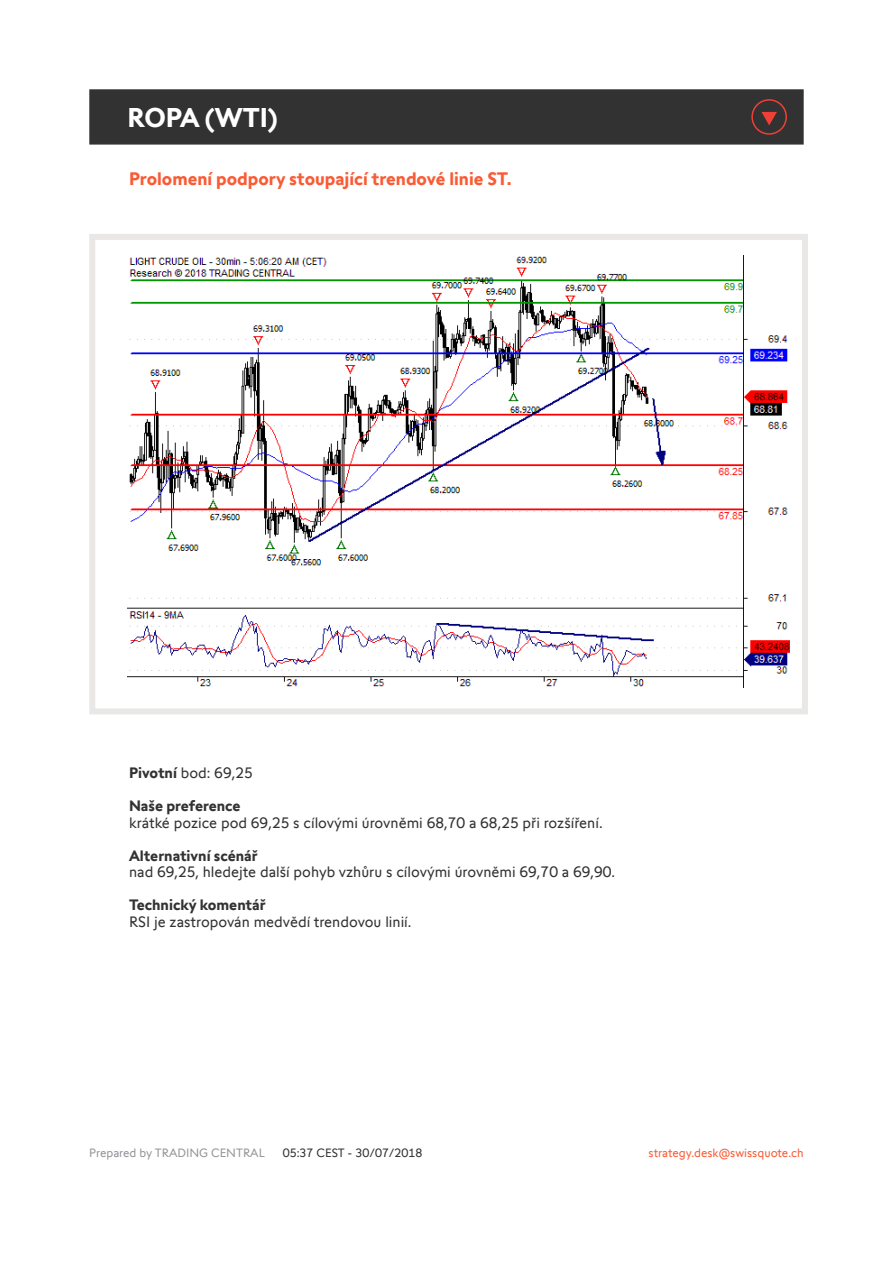
<style>
.page{position:relative;width:893px;height:1263px;background:#fff}
.page>*{position:absolute;margin:0;border:0;box-sizing:border-box;transform-origin:0 0}
.t1{font:700 27px "Swissquote CT";color:#fff}
.t2{font:700 18px "Swissquote CT";color:#fa5b35}
.t3{font:15px "Swissquote CT";color:#323232}
.t4{font:700 15px "Swissquote CT";color:#323232}
.t5{font:12px "Swissquote CT";color:#fa5b35}
.t6{font:12px "Swissquote CT";color:#939598}
.t7{font:12px "Swissquote CT";color:#323232}
.s1{font-weight:700}
</style>
<div class="page">
<div style="left:89px;top:234px;width:719px;height:480px;border:6px solid #e9e8e7"></div>
<div style="left:89px;top:89px;width:715px;height:56px;background:#323232;border:2px solid #323232"></div>
<img style="left:128px;top:255px;width:661px;height:432px">
<svg style="left:751px;top:99px;width:36px;height:36px"></svg>
<h1 class="t1" style="left:128px;top:101px;width:152px">ROPA (WTI)</h1>
<p class="t2" style="left:129px;top:168px;width:384px">Prolomení podpory stoupající trendové linie ST.</p>
<p class="t3" style="left:129px;top:764px;width:125px"><span class="s1">Pivotní</span> bod: 69,25</p>
<p class="t4" style="left:129px;top:797px;width:113px">Naše preference</p>
<p class="t3" style="left:129px;top:814px;width:475px">krátké pozice pod 69,25 s cílovými úrovněmi 68,70 a 68,25 při rozšíření.</p>
<p class="t4" style="left:129px;top:846px;width:130px">Alternativní scénář</p>
<p class="t3" style="left:129px;top:863px;width:488px">nad 69,25, hledejte další pohyb vzhůru s cílovými úrovněmi 69,70 a 69,90.</p>
<p class="t4" style="left:129px;top:896px;width:138px">Technický komentář</p>
<p class="t3" style="left:129px;top:913px;width:284px">RSI je zastropován medvědí trendovou linií.</p>
<p class="t6" style="left:89px;top:1145px;width:177px">Prepared by TRADING CENTRAL</p>
<p class="t7" style="left:283px;top:1145px;width:141px">05:37 CEST - 30/07/2018</p>
<p class="t5" style="left:649px;top:1145px;width:157px">strategy.desk@swissquote.ch</p>
</div>
